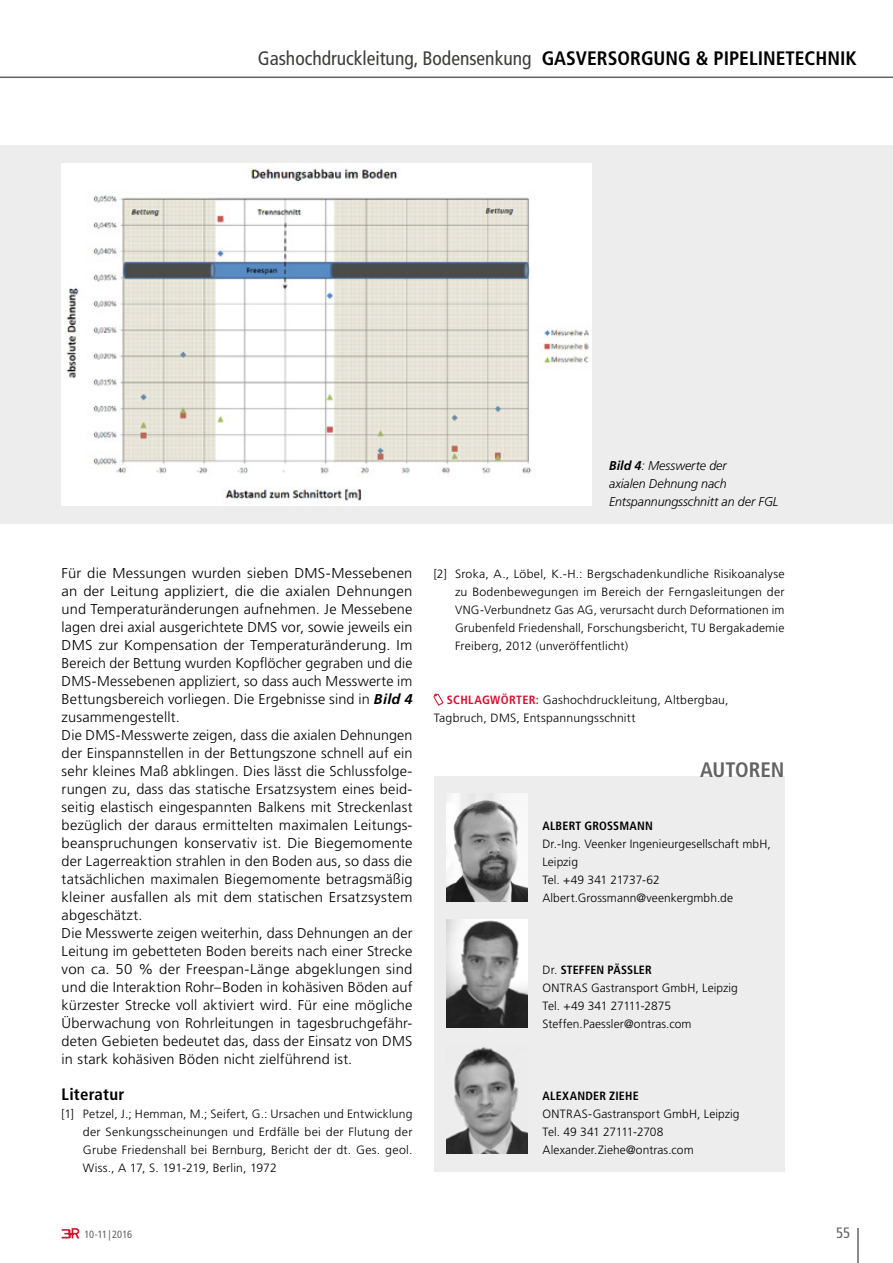
<style>
.page{position:relative;width:893px;height:1263px;background:#fff}
.page>*{position:absolute;margin:0;border:0;box-sizing:border-box;transform-origin:0 0}
.Subline_1__Stufe{font:700 condensed 21px "Frutiger LT Pro";color:#646363}
.t1{font:condensed 19.5px "Frutiger LT Pro";color:#3c3c3b}
.Subline_1__Stufe-2{font:700 condensed 16.5px "Frutiger LT Pro";letter-spacing:.015em;color:#000}
.t2{font:condensed 15px "Frutiger LT Pro";color:#646363}
.Fliesstext{font:300 14.25px/18px "Frutiger LT Pro";letter-spacing:.01em;color:#000;text-align:justify}
.Fliesstext-2{font:300 14.25px/18px "Frutiger LT Pro";letter-spacing:.01em;color:#000;text-align:justify;scale:1.04 1}
.Bildunterschrift{font:italic 300 12.75px/18px "Frutiger LT Pro";letter-spacing:-.005em;color:#000}
.Kontakt_Kurzbericht{font:300 12px/18px "Frutiger LT Pro";letter-spacing:.015em;color:#000;text-align:justify}
.Autoren{font:300 12px/18px "Frutiger LT Pro";letter-spacing:.005em;color:#000}
.Autoren-2{font:700 condensed 12px "Frutiger LT Pro";letter-spacing:.015em;color:#000}
.Autoren-3{font:300 12px "Frutiger LT Pro";letter-spacing:-.02em;color:#000}
.t3{font:condensed 10.5px "Frutiger LT Pro";letter-spacing:-.02em;color:#646363}
.s1{font-weight:700;color:#000}
.s2{font-weight:700}
.s3{font-weight:700;font-style:italic}
.s4{font-weight:700;font-stretch:condensed;color:#d51130}
.s5{font-weight:300;font-stretch:normal}
</style>
<div class="page">
<svg style="left:62px;top:1228px;width:17px;height:10px"></svg>
<hr style="left:857px;top:1228px;width:2px;height:35px;background:#646363">
<hr style="left:0;top:77px;width:893px;height:1px;background:#646363">
<svg style="left:433px;top:694px;width:10px;height:12px"></svg>
<div style="left:434px;top:776px;width:350px;height:396px;background:#ededed"></div>
<img style="left:446px;top:794px;width:81px;height:108px">
<img style="left:446px;top:920px;width:81px;height:108px">
<img style="left:446px;top:1047px;width:81px;height:107px">
<div style="left:0;top:146px;width:893px;height:378px;background:#ededed"></div>
<img style="left:62px;top:164px;width:529px;height:342px">
<h2 class="t1" style="left:258px;top:46px;width:600px">Gashochdruckleitung, Bodensenkung <span class="s1">GASVERSORGUNG &amp; PIPELINETECHNIK</span></h2>
<p class="Bildunterschrift" style="left:609px;top:456px;width:171px"><span class="s2">Bild 4</span>: Messwerte der<br>axialen Dehnung nach<br>Entspannungsschnitt an der FGL</p>
<p class="Fliesstext-2" style="left:62px;top:564px;width:339px">Für die Messungen wurden sieben DMS-Messebenen an der Leitung appliziert, die die axialen Dehnungen und Temperaturänderungen aufnehmen. Je Messebene lagen drei axial ausgerichtete DMS vor, sowie jeweils ein DMS zur Kompensation der Temperaturänderung. Im Bereich der Bettung wurden Kopflöcher gegraben und die DMS-Messebenen appliziert, so dass auch Messwerte im Bettungsbereich vorliegen. Die Ergebnisse sind in <span class="s3">Bild 4 </span>zusammengestellt.</p>
<p class="Fliesstext" style="left:62px;top:726px;width:352px">Die DMS-Messwerte zeigen, dass die axialen Dehnungen der Einspannstellen in der Bettungszone schnell auf ein sehr kleines Maß abklingen. Dies lässt die Schlussfolge&shy;rungen zu, dass das statische Ersatzsystem eines beid&shy;seitig elastisch eingespannten Balkens mit Streckenlast bezüglich der daraus ermittelten maximalen Leitungs&shy;beanspruchungen konservativ ist. Die Biegemomente der Lagerreaktion strahlen in den Boden aus, so dass die tatsächlichen maximalen Biegemomente betragsmäßig kleiner ausfallen als mit dem statischen Ersatzsystem abgeschätzt.</p>
<p class="Fliesstext" style="left:62px;top:924px;width:352px">Die Messwerte zeigen weiterhin, dass Dehnungen an der Leitung im gebetteten Boden bereits nach einer Strecke von ca. 50 % der Freespan-Länge abgeklungen sind und die Interaktion Rohr–Boden in kohäsiven Böden auf kürzester Strecke voll aktiviert wird. Für eine mögliche Überwachung von Rohrleitungen in tagesbruchgefähr&shy;deten Gebieten bedeutet das, dass der Einsatz von DMS in stark kohäsiven Böden nicht zielführend ist.</p>
<p class="Subline_1__Stufe-2" style="left:62px;top:1084px;width:64px">Literatur</p>
<p class="Kontakt_Kurzbericht" style="left:83px;top:1104px;width:331px;text-indent:-21px">[1] Petzel, J.; Hemman, M.; Seifert, G.: Ursachen und Entwicklung der Senkungsscheinungen und Erdfälle bei der Flutung der Grube Friedenshall bei Bernburg, Bericht der dt. Ges. geol.<br>Wiss., A 17, S. 191-219, Berlin, 1972</p>
<p class="Kontakt_Kurzbericht" style="left:455px;top:564px;width:331px;text-indent:-21px">[2] Sroka, A., Löbel, K.-H.: Bergschadenkundliche Risikoanalyse zu Bodenbewegungen im Bereich der Ferngasleitungen der VNG-Verbundnetz Gas AG, verursacht durch Deformationen im Grubenfeld Friedenshall, Forschungsbericht, TU Bergakademie Freiberg, 2012 (unveröffentlicht)</p>
<p class="Kontakt_Kurzbericht" style="left:434px;top:690px;width:296px;text-indent:13px"><span class="s4">SCHLAGWÖRTER:</span> Gashochdruckleitung, Altbergbau,<br>Tagbruch, DMS, Entspannungsschnitt</p>
<p class="Subline_1__Stufe" style="left:700px;top:757px;width:86px">AUTOREN</p>
<p class="Autoren-2" style="left:542px;top:818px;width:112px">ALBERT GROSSMANN</p>
<p class="Autoren" style="left:542px;top:834px;width:230px">Dr.-Ing. Veenker Ingenieurgesellschaft mbH,<br>Leipzig</p>
<p class="Autoren" style="left:542px;top:870px;width:119px">Tel. +49 341 21737-62</p>
<p class="Autoren" style="left:542px;top:888px;width:192px">Albert.Grossmann@veenkergmbh.de</p>
<p class="Autoren-2" style="left:543px;top:962px;width:111px"><span class="s5">Dr.</span> STEFFEN PÄSSLER</p>
<p class="Autoren" style="left:543px;top:978px;width:197px">ONTRAS Gastransport GmbH, Leipzig</p>
<p class="Autoren-3" style="left:543px;top:998px;width:130px">Tel. +49 341 27111-2875</p>
<p class="Autoren" style="left:543px;top:1014px;width:151px">Steffen.Paessler@ontras.com</p>
<p class="Autoren-2" style="left:543px;top:1088px;width:98px">ALEXANDER ZIEHE</p>
<p class="Autoren" style="left:543px;top:1104px;width:198px">ONTRAS-Gastransport GmbH, Leipzig</p>
<p class="Autoren-3" style="left:543px;top:1124px;width:122px">Tel. 49 341 27111-2708</p>
<p class="Autoren" style="left:543px;top:1140px;width:153px">Alexander.Ziehe@ontras.com</p>
<p class="t3" style="left:84px;top:1229px;width:49px">10-11 | 2016</p>
<p class="t2" style="left:836px;top:1224px;width:16px">55</p>
</div>
